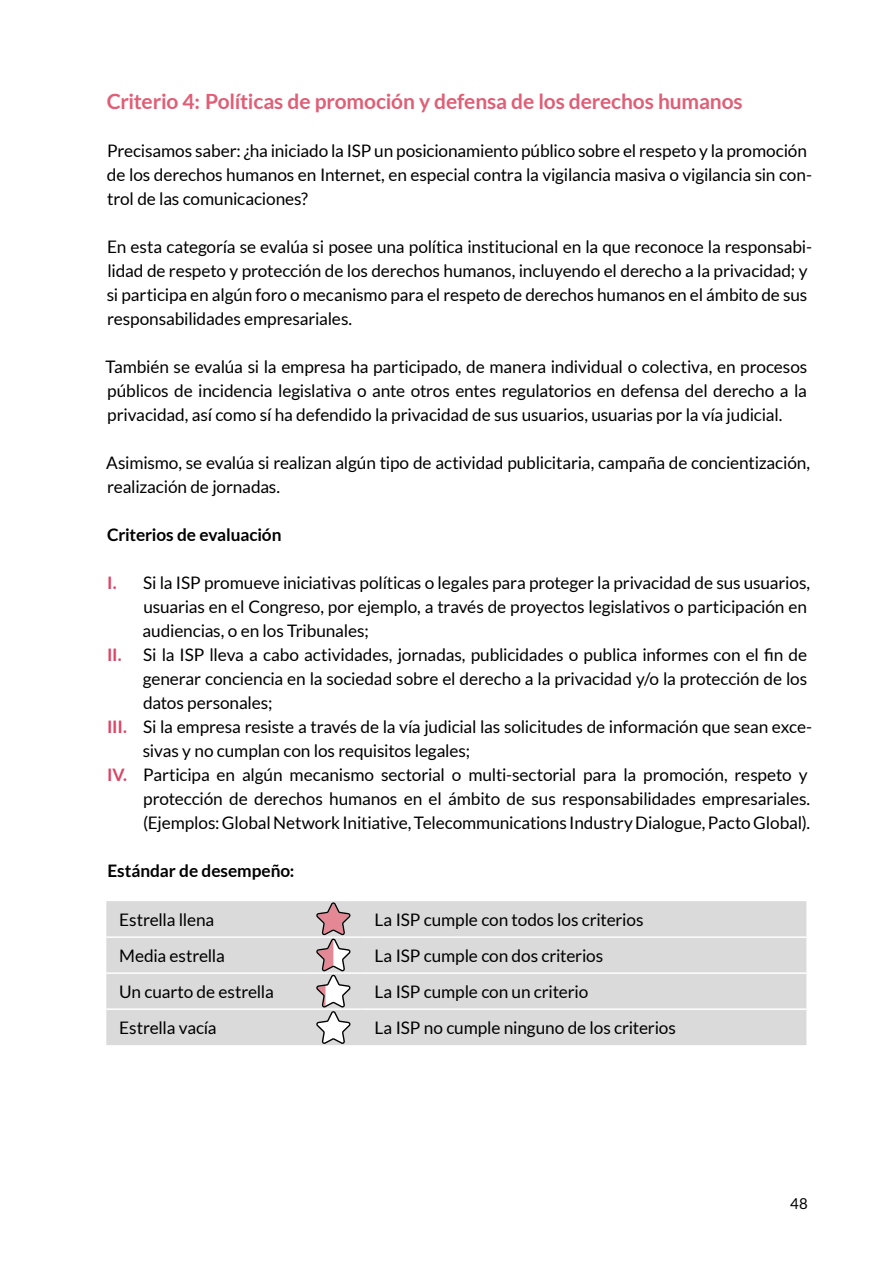
<style>
.page{position:relative;width:893px;height:1263px;background:#fff}
.page>*{position:absolute;margin:0;border:0;box-sizing:border-box;transform-origin:0 0}
.t1{font:700 21px "Lato";letter-spacing:-.005em;color:#e05e76}
.t2{font:17.25px/24px "Lato";letter-spacing:-.01em;color:#000}
.t3{font:700 17.25px "Lato";letter-spacing:-.005em;color:#000}
.t4{font:15px "Lato";color:#000}
.s1{font-weight:700;color:#de4364}
</style>
<div class="page">
<div style="left:106px;top:901px;width:700px;height:144px;background:#dadada"></div>
<hr style="left:106px;top:936px;width:199px;height:2px;background:#fff">
<hr style="left:305px;top:936px;width:57px;height:2px;background:#fff">
<hr style="left:362px;top:936px;width:444px;height:2px;background:#fff">
<hr style="left:106px;top:972px;width:199px;height:2px;background:#fff">
<hr style="left:305px;top:972px;width:57px;height:2px;background:#fff">
<hr style="left:362px;top:972px;width:444px;height:2px;background:#fff">
<hr style="left:106px;top:1008px;width:199px;height:2px;background:#fff">
<hr style="left:305px;top:1008px;width:57px;height:2px;background:#fff">
<hr style="left:362px;top:1008px;width:444px;height:2px;background:#fff">
<svg style="left:316px;top:902px;width:35px;height:142px"></svg>
<p class="t1" style="left:107px;top:89px;width:638px">Criterio 4: Políticas de promoción y defensa de los derechos humanos</p>
<p class="t2" style="left:107px;top:139px;width:706px">Precisamos saber: ¿ha iniciado la ISP un posicionamiento público sobre el respeto y la promoción de los derechos humanos en Internet, en especial contra la vigilancia masiva o vigilancia sin con&shy;trol de las comunicaciones?</p>
<p class="t2" style="left:107px;top:235px;width:707px">En esta categoría se evalúa si posee una política institucional en la que reconoce la responsabi&shy;lidad de respeto y protección de los derechos humanos, incluyendo el derecho a la privacidad; y si participa en algún foro o mecanismo para el respeto de derechos humanos en el ámbito de sus responsabilidades empresariales.</p>
<p class="t2" style="left:106px;top:355px;width:703px;text-align:justify">También se evalúa si la empresa ha participado, de manera individual o colectiva, en procesos públicos de incidencia legislativa o ante otros entes regulatorios en defensa del derecho a la privacidad, así como sí ha defendido la privacidad de sus usuarios, usuarias por la vía judicial.</p>
<p class="t2" style="left:106px;top:451px;width:706px">Asimismo, se evalúa si realizan algún tipo de actividad publicitaria, campaña de concientización, realización de jornadas.</p>
<p class="t3" style="left:107px;top:525px;width:176px">Criterios de evaluación</p>
<p class="t2" style="left:107px;top:571px;width:705px"><span class="s1">I.</span> Si la ISP promueve iniciativas políticas o legales para proteger la privacidad de sus usuarios,</p>
<p class="t2" style="left:143px;top:595px;width:665px">usuarias en el Congreso, por ejemplo, a través de proyectos legislativos o participación en</p>
<p class="t2" style="left:143px;top:619px;width:228px">audiencias, o en los Tribunales;</p>
<p class="t2" style="left:107px;top:643px;width:701px"><span class="s1">II.</span> Si la ISP lleva a cabo actividades, jornadas, publicidades o publica informes con el fin de</p>
<p class="t2" style="left:143px;top:667px;width:666px">generar conciencia en la sociedad sobre el derecho a la privacidad y/o la protección de los</p>
<p class="t2" style="left:143px;top:691px;width:131px">datos personales;</p>
<p class="t2" style="left:107px;top:715px;width:706px"><span class="s1">III.</span> Si la empresa resiste a través de la vía judicial las solicitudes de información que sean exce-</p>
<p class="t2" style="left:143px;top:739px;width:329px">sivas y no cumplan con los requisitos legales;</p>
<p class="t2" style="left:107px;top:763px;width:702px"><span class="s1">IV.</span> Participa en algún mecanismo sectorial o multi-sectorial para la promoción, respeto y</p>
<p class="t2" style="left:143px;top:787px;width:669px">protección de derechos humanos en el ámbito de sus responsabilidades empresariales.</p>
<p class="t2" style="left:143px;top:811px;width:669px">(Ejemplos: Global Network Initiative, Telecommunications Industry Dialogue, Pacto Global).</p>
<p class="t3" style="left:107px;top:861px;width:189px">Estándar de desempeño:</p>
<p class="t2" style="left:119px;top:907px;width:96px">Estrella llena</p>
<p class="t2" style="left:375px;top:907px;width:270px">La ISP cumple con todos los criterios</p>
<p class="t2" style="left:119px;top:944px;width:107px">Media estrella</p>
<p class="t2" style="left:375px;top:944px;width:230px">La ISP cumple con dos criterios</p>
<p class="t2" style="left:119px;top:980px;width:156px">Un cuarto de estrella</p>
<p class="t2" style="left:375px;top:980px;width:215px">La ISP cumple con un criterio</p>
<p class="t2" style="left:119px;top:1016px;width:99px">Estrella vacía</p>
<p class="t2" style="left:375px;top:1016px;width:303px">La ISP no cumple ninguno de los criterios</p>
<p class="t4" style="left:790px;top:1195px;width:19px">48</p>
</div>
